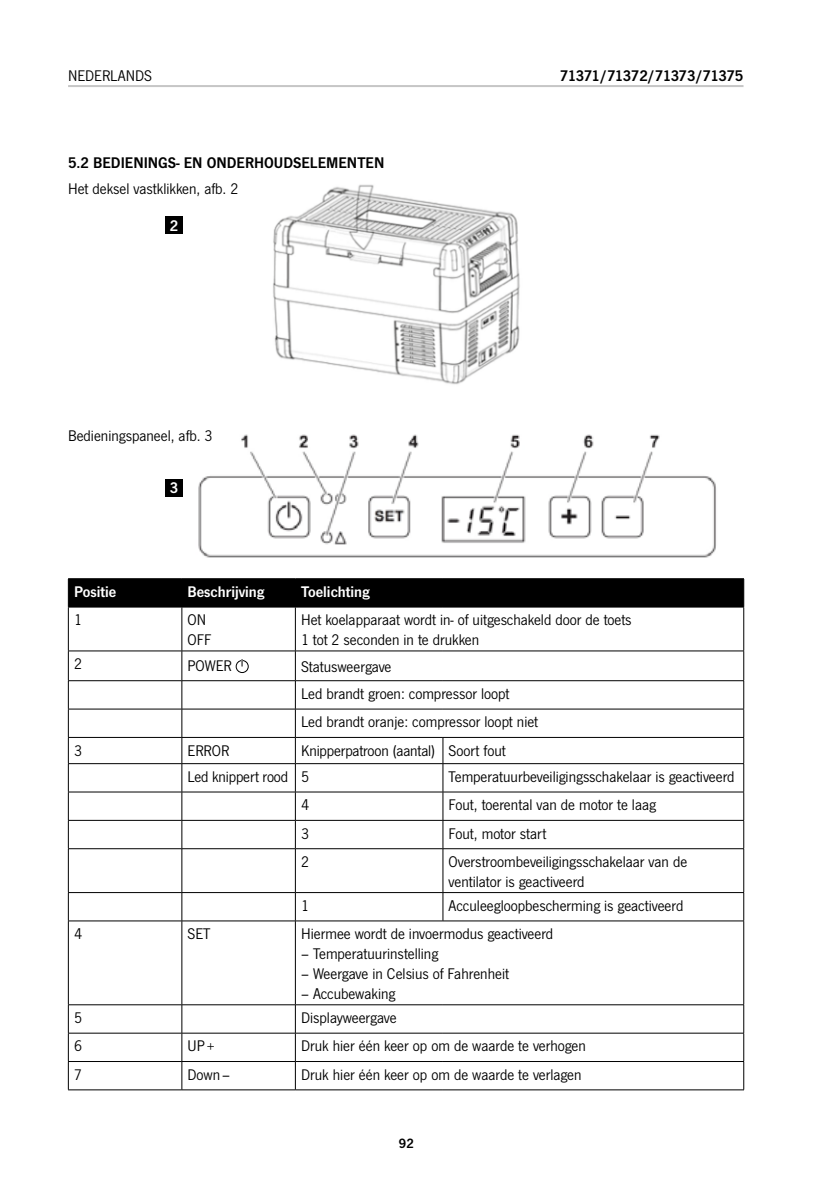
<style>
.page{position:relative;width:840px;height:1191px;background:#fff}
.page>*{position:absolute;margin:0;border:0;box-sizing:border-box;transform-origin:0 0}
.t1{font:16px/20px "News Gothic T";color:#000}
.t2{font:600 16px "News Gothic T";color:#000}
.t3{font:600 16px "News Gothic T";color:#fff}
.t4{font:600 16px "News Gothic T";letter-spacing:-.035em;color:#000}
.t5{font:600 14px "News Gothic T";color:#000}
</style>
<div class="page">
<hr style="left:68px;top:85px;width:675px;height:2px;background:#c6c6c6">
<img style="left:273px;top:184px;width:247px;height:201px">
<div style="left:166px;top:479px;width:17px;height:17px;background:#000"></div>
<div style="left:166px;top:217px;width:17px;height:17px;background:#000"></div>
<img style="left:198px;top:434px;width:518px;height:124px">
<div style="left:186px;top:424px;width:29px;height:28px;background:#fff"></div>
<svg style="left:69px;top:608px;width:674px;height:481px"></svg>
<hr style="left:743px;top:607px;width:1px;height:43px;background:#000">
<hr style="left:68px;top:578px;width:114px;height:1px;background:#000">
<hr style="left:182px;top:578px;width:113px;height:1px;background:#000">
<hr style="left:295px;top:578px;width:147px;height:1px;background:#000">
<hr style="left:442px;top:578px;width:301px;height:1px;background:#000">
<div style="left:68px;top:579px;width:676px;height:28px;background:#000"></div>
<hr style="left:68px;top:607px;width:1px;height:43px;background:#000">
<svg style="left:68px;top:651px;width:1px;height:197px"></svg>
<svg style="left:743px;top:651px;width:1px;height:197px"></svg>
<hr style="left:68px;top:849px;width:1px;height:43px;background:#000">
<hr style="left:743px;top:849px;width:1px;height:43px;background:#000">
<svg style="left:68px;top:893px;width:1px;height:27px"></svg>
<svg style="left:743px;top:892px;width:1px;height:28px"></svg>
<hr style="left:68px;top:921px;width:1px;height:83px;background:#000">
<hr style="left:743px;top:921px;width:1px;height:83px;background:#000">
<svg style="left:68px;top:1005px;width:1px;height:84px"></svg>
<svg style="left:743px;top:1005px;width:1px;height:84px"></svg>
<hr style="left:68px;top:607px;width:114px;height:1px;background:#000">
<hr style="left:182px;top:607px;width:113px;height:1px;background:#000">
<hr style="left:295px;top:607px;width:147px;height:1px;background:#000">
<hr style="left:442px;top:607px;width:301px;height:1px;background:#000">
<hr style="left:68px;top:650px;width:114px;height:1px;background:#000">
<hr style="left:182px;top:650px;width:113px;height:1px;background:#000">
<hr style="left:295px;top:650px;width:147px;height:1px;background:#000">
<hr style="left:442px;top:650px;width:301px;height:1px;background:#000">
<hr style="left:68px;top:680px;width:114px;height:1px;background:#000">
<hr style="left:182px;top:680px;width:113px;height:1px;background:#000">
<hr style="left:295px;top:680px;width:147px;height:1px;background:#000">
<hr style="left:442px;top:680px;width:301px;height:1px;background:#000">
<hr style="left:68px;top:708px;width:114px;height:1px;background:#000">
<hr style="left:182px;top:708px;width:113px;height:1px;background:#000">
<hr style="left:295px;top:708px;width:147px;height:1px;background:#000">
<hr style="left:442px;top:708px;width:301px;height:1px;background:#000">
<hr style="left:68px;top:737px;width:114px;height:1px;background:#000">
<hr style="left:182px;top:737px;width:113px;height:1px;background:#000">
<hr style="left:295px;top:737px;width:147px;height:1px;background:#000">
<hr style="left:442px;top:737px;width:301px;height:1px;background:#000">
<hr style="left:68px;top:763px;width:114px;height:1px;background:#000">
<hr style="left:182px;top:763px;width:113px;height:1px;background:#000">
<hr style="left:295px;top:763px;width:147px;height:1px;background:#000">
<hr style="left:442px;top:763px;width:301px;height:1px;background:#000">
<hr style="left:68px;top:791px;width:114px;height:1px;background:#000">
<hr style="left:182px;top:791px;width:113px;height:1px;background:#000">
<hr style="left:295px;top:791px;width:147px;height:1px;background:#000">
<hr style="left:442px;top:791px;width:301px;height:1px;background:#000">
<hr style="left:68px;top:820px;width:114px;height:1px;background:#000">
<hr style="left:182px;top:820px;width:113px;height:1px;background:#000">
<hr style="left:295px;top:820px;width:147px;height:1px;background:#000">
<hr style="left:442px;top:820px;width:301px;height:1px;background:#000">
<hr style="left:68px;top:848px;width:114px;height:1px;background:#000">
<hr style="left:182px;top:848px;width:113px;height:1px;background:#000">
<hr style="left:295px;top:848px;width:147px;height:1px;background:#000">
<hr style="left:442px;top:848px;width:301px;height:1px;background:#000">
<hr style="left:68px;top:892px;width:114px;height:1px;background:#000">
<hr style="left:182px;top:892px;width:113px;height:1px;background:#000">
<hr style="left:295px;top:892px;width:147px;height:1px;background:#000">
<hr style="left:442px;top:892px;width:301px;height:1px;background:#000">
<hr style="left:68px;top:920px;width:114px;height:1px;background:#000">
<hr style="left:182px;top:920px;width:113px;height:1px;background:#000">
<hr style="left:295px;top:920px;width:147px;height:1px;background:#000">
<hr style="left:442px;top:920px;width:301px;height:1px;background:#000">
<hr style="left:68px;top:1004px;width:114px;height:1px;background:#000">
<hr style="left:182px;top:1004px;width:113px;height:1px;background:#000">
<hr style="left:295px;top:1004px;width:147px;height:1px;background:#000">
<hr style="left:442px;top:1004px;width:301px;height:1px;background:#000">
<hr style="left:68px;top:1032px;width:114px;height:1px;background:#000">
<hr style="left:182px;top:1032px;width:113px;height:1px;background:#000">
<hr style="left:295px;top:1032px;width:147px;height:1px;background:#000">
<hr style="left:442px;top:1032px;width:301px;height:1px;background:#000">
<hr style="left:68px;top:1061px;width:114px;height:1px;background:#000">
<hr style="left:182px;top:1061px;width:113px;height:1px;background:#000">
<hr style="left:295px;top:1061px;width:147px;height:1px;background:#000">
<hr style="left:442px;top:1061px;width:301px;height:1px;background:#000">
<hr style="left:68px;top:1089px;width:114px;height:1px;background:#000">
<hr style="left:182px;top:1089px;width:113px;height:1px;background:#000">
<hr style="left:295px;top:1089px;width:147px;height:1px;background:#000">
<hr style="left:442px;top:1089px;width:301px;height:1px;background:#000">
<hr style="left:181px;top:607px;width:1px;height:43px;background:#000">
<svg style="left:181px;top:651px;width:1px;height:197px"></svg>
<hr style="left:181px;top:849px;width:1px;height:43px;background:#000">
<svg style="left:181px;top:892px;width:1px;height:28px"></svg>
<hr style="left:181px;top:921px;width:1px;height:83px;background:#000">
<svg style="left:181px;top:1005px;width:1px;height:84px"></svg>
<hr style="left:295px;top:607px;width:1px;height:43px;background:#000">
<svg style="left:295px;top:651px;width:1px;height:197px"></svg>
<hr style="left:295px;top:849px;width:1px;height:43px;background:#000">
<svg style="left:295px;top:892px;width:1px;height:28px"></svg>
<hr style="left:295px;top:921px;width:1px;height:83px;background:#000">
<svg style="left:295px;top:1005px;width:1px;height:84px"></svg>
<hr style="left:442px;top:849px;width:1px;height:43px;background:#000">
<svg style="left:442px;top:892px;width:1px;height:28px"></svg>
<svg style="left:442px;top:737px;width:1px;height:111px"></svg>
<div style="left:235px;top:660px;width:13px;height:13px;border:1px solid #000;border-radius:50%"></div>
<svg style="left:241px;top:654px;width:2px;height:13px"></svg>
<p class="t1" style="left:68px;top:65px;width:85px">NEDERLANDS</p>
<p class="t4" style="left:559px;top:66px;width:185px">71371/71372/71373/71375</p>
<p class="t2" style="left:68px;top:154px;width:317px">5.2 BEDIENINGS- EN ONDERHOUDSELEMENTEN</p>
<p class="t1" style="left:68px;top:178px;width:172px">Het deksel vastklikken, afb. 2</p>
<p class="t3" style="left:170px;top:216px;width:10px">2</p>
<p class="t1" style="left:68px;top:425px;width:146px">Bedieningspaneel, afb. 3</p>
<p class="t3" style="left:170px;top:478px;width:10px">3</p>
<p class="t3" style="left:74px;top:582px;width:44px">Positie</p>
<p class="t3" style="left:187px;top:582px;width:78px">Beschrijving</p>
<p class="t3" style="left:301px;top:582px;width:70px">Toelichting</p>
<p class="t1" style="left:74px;top:609px;width:9px">1</p>
<p class="t1" style="left:187px;top:609px;width:25px">ON<br>OFF</p>
<p class="t1" style="left:301px;top:609px;width:332px">Het koelapparaat wordt in- of uitgeschakeld door de toets<br>1 tot 2 seconden in te drukken</p>
<p class="t1" style="left:74px;top:653px;width:9px">2</p>
<p class="t1" style="left:187px;top:655px;width:46px">POWER</p>
<p class="t1" style="left:301px;top:653px;width:210px;line-height:26.8px">Statusweergave<br>Led brandt groen: compressor loopt</p>
<p class="t1" style="left:301px;top:711px;width:238px">Led brandt oranje: compressor loopt niet</p>
<p class="t1" style="left:74px;top:740px;width:9px">3</p>
<p class="t1" style="left:187px;top:740px;width:43px">ERROR</p>
<p class="t1" style="left:187px;top:737px;width:319px;line-height:26.2px;text-indent:113px">Knipperpatroon (aantal) Soort fout<br>Led knippert rood 5</p>
<p class="t1" style="left:448px;top:766px;width:287px">Temperatuurbeveiligingsschakelaar is geactiveerd</p>
<p class="t1" style="left:301px;top:794px;width:9px">4</p>
<p class="t1" style="left:448px;top:794px;width:209px">Fout, toerental van de motor te laag</p>
<p class="t1" style="left:301px;top:823px;width:9px">3</p>
<p class="t1" style="left:448px;top:823px;width:99px">Fout, motor start</p>
<p class="t1" style="left:301px;top:851px;width:9px">2</p>
<p class="t1" style="left:448px;top:851px;width:240px">Overstroombeveiligingsschakelaar van de ventilator is geactiveerd</p>
<p class="t1" style="left:301px;top:895px;width:9px">1</p>
<p class="t1" style="left:448px;top:895px;width:236px">Acculeegloopbescherming is geactiveerd</p>
<p class="t1" style="left:74px;top:923px;width:9px">4</p>
<p class="t1" style="left:187px;top:923px;width:24px">SET</p>
<p class="t1" style="left:301px;top:923px;width:253px">Hiermee wordt de invoermodus geactiveerd</p>
<p class="t1" style="left:301px;top:943px;width:138px">– Temperatuurinstelling</p>
<p class="t1" style="left:301px;top:963px;width:209px">– Weergave in Celsius of Fahrenheit</p>
<p class="t1" style="left:301px;top:983px;width:96px">– Accubewaking</p>
<p class="t1" style="left:74px;top:1007px;width:9px">5</p>
<p class="t1" style="left:301px;top:1007px;width:97px">Displayweergave</p>
<p class="t1" style="left:74px;top:1035px;width:9px">6</p>
<p class="t1" style="left:187px;top:1035px;width:29px">UP+</p>
<p class="t1" style="left:301px;top:1035px;width:286px">Druk hier één keer op om de waarde te verhogen</p>
<p class="t1" style="left:74px;top:1064px;width:9px">7</p>
<p class="t1" style="left:187px;top:1064px;width:44px">Down –</p>
<p class="t1" style="left:301px;top:1064px;width:282px">Druk hier één keer op om de waarde te verlagen</p>
<p class="t5" style="left:398px;top:1135px;width:16px">92</p>
</div>
